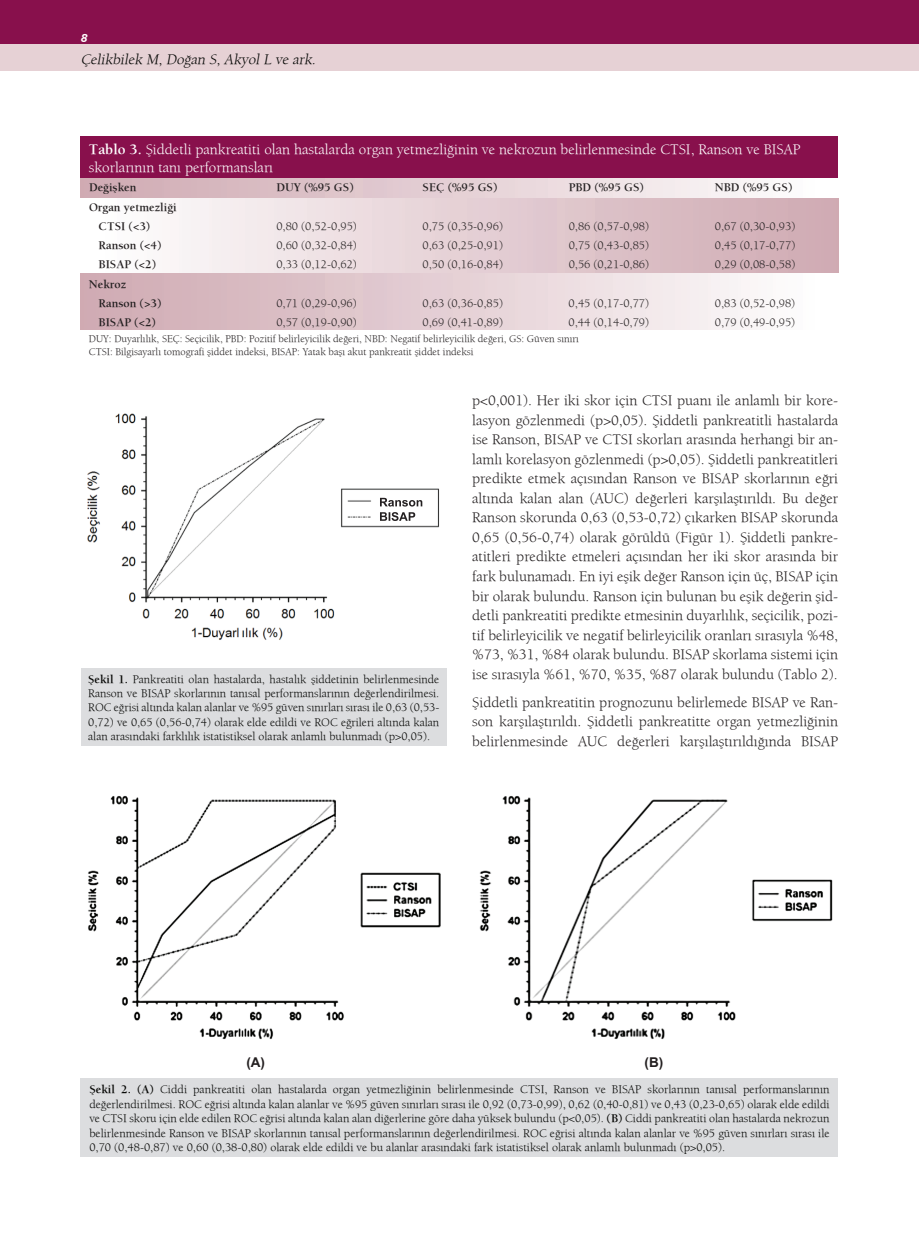
<style>
.page{position:relative;width:919px;height:1238px;background:#fff}
.page>*{position:absolute;margin:0;border:0;box-sizing:border-box;transform-origin:0 0}
.t1{font:15px/19.5px "Berkeley";color:#231f20;text-align:justify}
.t2{font:15px/18px "Berkeley";color:#fff}
.t3{font:italic 300 15px "Berkeley";color:#040503}
.t4{font:700 13.5px "Arial";color:#231f20}
.t5{font:12px/14.4px "Berkeley";color:#040503;text-align:justify}
.t6{font:12px "Berkeley";color:#231f20}
.t7{font:700 12px/19.2px "Berkeley";color:#231f20}
.t8{font:italic 700 12px "Fruga Sans";color:#fff}
.t9{font:10.5px/13.5px "Berkeley";color:#231f20}
.s1{font-weight:700}
</style>
<div class="page">
<div style="left:0;top:0;width:918px;height:45px;background:#88104c"></div>
<hr style="left:918px;top:0;width:1px;height:45px;background:#88104c">
<div style="left:0;top:44px;width:918px;height:27px;background:#e6d1d5"></div>
<svg style="left:918px;top:44px;width:1px;height:27px"></svg>
<div style="left:81px;top:271px;width:757px;height:59px;background:linear-gradient(to right,#cea7b0,#fefefe)"></div>
<div style="left:81px;top:136px;width:757px;height:43px;background:#88104c"></div>
<div style="left:81px;top:197px;width:757px;height:76px;background:linear-gradient(to right,#fffefe,#cea7b0)"></div>
<div style="left:81px;top:178px;width:757px;height:19px;background:linear-gradient(to right,#cea7b0,#fefefe)"></div>
<div style="left:80px;top:1078px;width:758px;height:79px;background:#dcdddf"></div>
<img style="left:88px;top:795px;width:745px;height:245px">
<div style="left:81px;top:668px;width:365px;height:77px;background:#dcdddf"></div>
<img style="left:87px;top:413px;width:352px;height:227px">
<div style="left:378px;top:494px;width:51px;height:30px;background:#fff"></div>
<svg style="left:380px;top:512px;width:35px;height:9px"></svg>
<svg style="left:380px;top:498px;width:42px;height:8px"></svg>
<p class="t8" style="left:81px;top:31px;width:8px">8</p>
<p class="t3" style="left:81px;top:50px;width:239px">Çelikbilek M,Doğan S,AkyolL ve ark.</p>
<p class="t2" style="left:89px;top:140px;width:713px"><span class="s1">Tablo 3.</span> Şiddetli pankreatiti olan hastalarda organ yetmezliğinin ve nekrozun belirlenmesinde CTSI, Ranson ve BISAP skorlarının tanı performansları</p>
<p class="t7" style="left:89px;top:178px;width:49px">Değişken</p>
<p class="t7" style="left:276px;top:178px;width:79px">DUY (%95 GS)</p>
<p class="t7" style="left:422px;top:178px;width:76px">SEÇ (%95 GS)</p>
<p class="t7" style="left:568px;top:178px;width:77px">PBD (%95 GS)</p>
<p class="t7" style="left:714px;top:178px;width:79px">NBD (%95 GS)</p>
<p class="t7" style="left:99px;top:197px;width:79px;text-indent:-10px">Organ yetmezliği<br>CTSI (&lt;3)</p>
<p class="t6" style="left:276px;top:219px;width:82px">0,80 (0,52-0,95)</p>
<p class="t6" style="left:422px;top:219px;width:82px">0,75 (0,35-0,96)</p>
<p class="t6" style="left:568px;top:219px;width:82px">0,86 (0,57-0,98)</p>
<p class="t6" style="left:714px;top:219px;width:82px">0,67 (0,30-0,93)</p>
<p class="t7" style="left:99px;top:235px;width:64px">Ranson (&lt;4)</p>
<p class="t6" style="left:276px;top:238px;width:82px">0,60 (0,32-0,84)</p>
<p class="t6" style="left:422px;top:238px;width:82px">0,63 (0,25-0,91)</p>
<p class="t6" style="left:568px;top:238px;width:82px">0,75 (0,43-0,85)</p>
<p class="t6" style="left:714px;top:238px;width:82px">0,45 (0,17-0,77)</p>
<p class="t7" style="left:99px;top:255px;width:59px">BISAP (&lt;2)</p>
<p class="t6" style="left:276px;top:257px;width:82px">0,33 (0,12-0,62)</p>
<p class="t6" style="left:422px;top:257px;width:82px">0,50 (0,16-0,84)</p>
<p class="t6" style="left:568px;top:257px;width:82px">0,56 (0,21-0,86)</p>
<p class="t6" style="left:714px;top:257px;width:82px">0,29 (0,08-0,58)</p>
<p class="t7" style="left:99px;top:274px;width:64px;text-indent:-10px">Nekroz<br>Ranson (&gt;3)</p>
<p class="t6" style="left:276px;top:296px;width:82px">0,71 (0,29-0,96)</p>
<p class="t6" style="left:422px;top:296px;width:82px">0,63 (0,36-0,85)</p>
<p class="t6" style="left:568px;top:296px;width:82px">0,45 (0,17-0,77)</p>
<p class="t6" style="left:714px;top:296px;width:82px">0,83 (0,52-0,98)</p>
<p class="t7" style="left:99px;top:312px;width:59px">BISAP (&lt;2)</p>
<p class="t6" style="left:276px;top:315px;width:82px">0,57 (0,19-0,90)</p>
<p class="t6" style="left:422px;top:315px;width:82px">0,69 (0,41-0,89)</p>
<p class="t6" style="left:568px;top:315px;width:82px">0,44 (0,14-0,79)</p>
<p class="t6" style="left:714px;top:315px;width:82px">0,79 (0,49-0,95)</p>
<p class="t9" style="left:89px;top:331px;width:491px">DUY: Duyarlılık, SEÇ: Seçicilik, PBD: Pozitif belirleyicilik değeri, NBD: Negatif belirleyicilik değeri, GS: Güven sınırı<br>CTSI: Bilgisayarlı tomografi şiddet indeksi, BISAP: Yatak başı akut pankreatit şiddet indeksi</p>
<p class="t5" style="left:88px;top:671px;width:352px"><span class="s1">Şekil 1.</span> Pankreatiti olan hastalarda, hastalık şiddetinin belirlenmesinde Ranson ve BISAP skorlarının tanısal performanslarının değerlendirilmesi.<br>ROC eğrisi altında kalan alanlar ve %95 güven sınırları sırası ile 0,63 (0,53- 0,72) ve 0,65 (0,56-0,74) olarak elde edildi ve ROC eğrileri altında kalan alan arasındaki farklılık istatistiksel olarak anlamlı bulunmadı (p&gt;0,05).</p>
<p class="t1" style="left:472px;top:390px;width:367px">p&lt;0,001). Her iki skor için CTSI puanı ile anlamlı bir kore&shy;lasyon gözlenmedi (p&gt;0,05). Şiddetli pankreatitli hastalarda ise Ranson, BISAP ve CTSI skorları arasında herhangi bir an&shy;lamlı korelasyon gözlenmedi (p&gt;0,05). Şiddetli pankreatitleri predikte etmek açısından Ranson ve BISAP skorlarının eğri altında kalan alan (AUC) değerleri karşılaştırıldı. Bu değer Ranson skorunda 0,63 (0,53-0,72) çıkarken BISAP skorunda 0,65 (0,56-0,74) olarak görüldü (Figür 1). Şiddetli pankre&shy;atitleri predikte etmeleri açısından her iki skor arasında bir fark bulunamadı. En iyi eşik değer Ranson için üç, BISAP için bir olarak bulundu. Ranson için bulunan bu eşik değerin şid&shy;detli pankreatiti predikte etmesinin duyarlılık, seçicilik, pozi&shy;tif belirleyicilik ve negatif belirleyicilik oranları sırasıyla %48, %73, %31, %84 olarak bulundu. BISAP skorlama sistemi için ise sırasıyla %61, %70, %35, %87 olarak bulundu (Tablo 2).</p>
<p class="t1" style="left:472px;top:692px;width:367px">Şiddetli pankreatitin prognozunu belirlemede BISAP ve Ran&shy;son karşılaştırıldı. Şiddetli pankreatitte organ yetmezliğinin belirlenmesinde AUC değerleri karşılaştırıldığında BISAP</p>
<p class="t4" style="left:246px;top:1054px;width:20px">(A)</p>
<p class="t4" style="left:644px;top:1054px;width:20px">(B)</p>
<p class="t5" style="left:89px;top:1082px;width:741px"><span class="s1">Şekil 2. (A)</span> Ciddi pankreatiti olan hastalarda organ yetmezliğinin belirlenmesinde CTSI, Ranson ve BISAP skorlarının tanısal performanslarının değerlendirilmesi. ROC eğrisi altında kalan alanlar ve %95 güven sınırları sırası ile 0,92 (0,73-0,99), 0,62 (0,40-0,81) ve 0,43 (0,23-0,65) olarak elde edildi ve CTSI skoru için elde edilen ROC eğrisi altında kalan alan diğerlerine göre daha yüksek bulundu (p&lt;0,05). <span class="s1">(B)</span> Ciddi pankreatiti olan hastalarda nekrozun belirlenmesinde Ranson ve BISAP skorlarının tanısal performanslarının değerlendirilmesi. ROC eğrisi altında kalan alanlar ve %95 güven sınırları sırası ile 0,70 (0,48-0,87) ve 0,60 (0,38-0,80) olarak elde edildi ve bu alanlar arasındaki fark istatistiksel olarak anlamlı bulunmadı (p&gt;0,05).</p>
</div>
